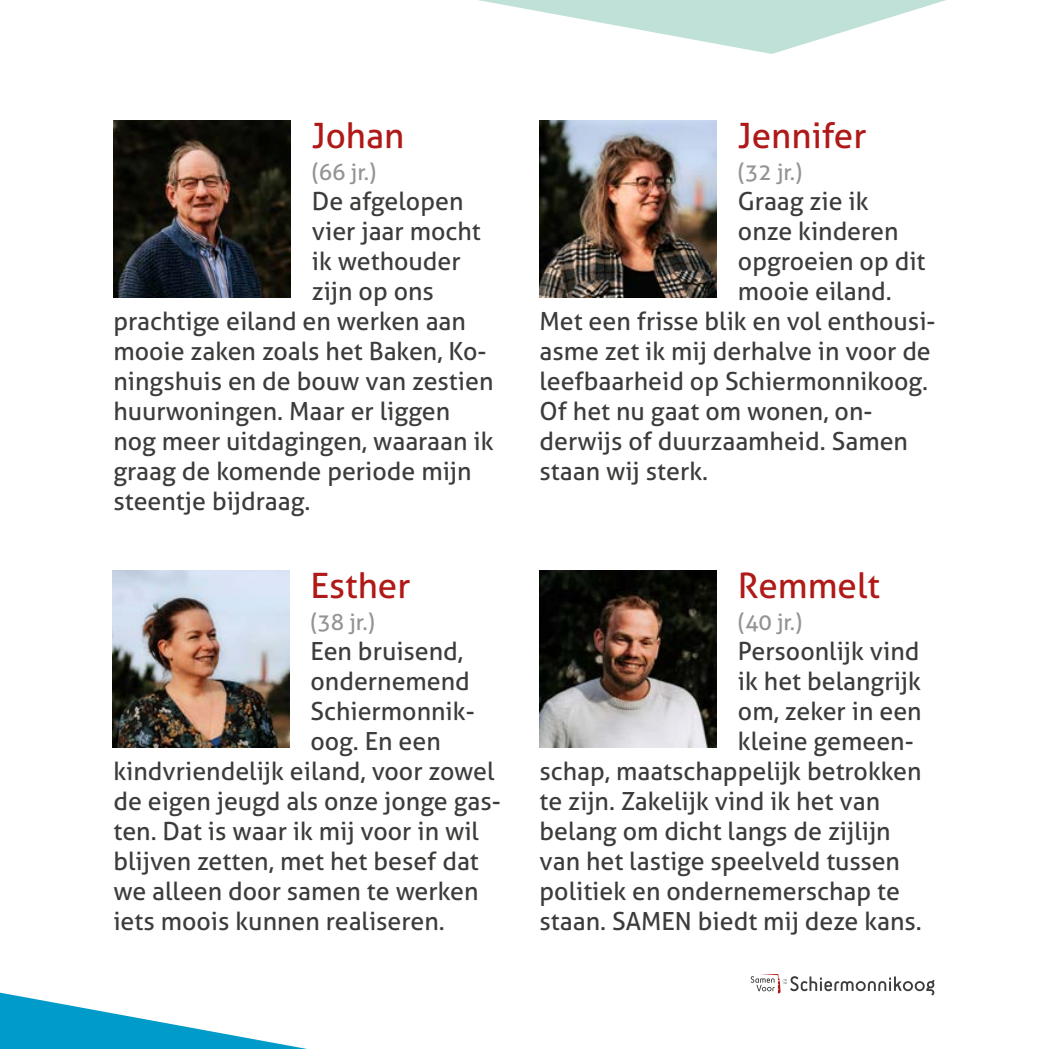
<style>
.page{position:relative;width:1049px;height:1049px;background:#fff}
.page>*{position:absolute;margin:0;border:0;box-sizing:border-box;transform-origin:0 0}
.t1{font:35px "Aller";color:#af1917}
.t2{font:25px "Aller";color:#3c3c3b}
.t3{font:22.5px "Aller";letter-spacing:-.005em;color:#949494}
</style>
<div class="page">
<svg style="left:751px;top:974px;width:183px;height:21px"></svg>
<img style="left:539px;top:120px;width:178px;height:178px">
<img style="left:112px;top:570px;width:177px;height:178px">
<img style="left:539px;top:570px;width:178px;height:178px">
<svg style="left:0;top:993px;width:307px;height:56px"></svg>
<svg style="left:478px;top:0;width:468px;height:54px"></svg>
<img style="left:113px;top:120px;width:178px;height:178px">
<h1 class="t1" style="left:312px;top:114px;width:94px">Johan</h1>
<p class="t3" style="left:312px;top:158px;width:66px">(66 jr.)</p>
<p class="t2" style="left:312px;top:186px;width:153px">De afgelopen</p>
<p class="t2" style="left:312px;top:216px;width:171px">vier jaar mocht</p>
<p class="t2" style="left:312px;top:246px;width:150px">ik wethouder</p>
<p class="t2" style="left:312px;top:276px;width:124px">zijn op ons</p>
<p class="t2" style="left:113px;top:306px;width:354px">prachtige eiland en werken aan</p>
<p class="t2" style="left:113px;top:336px;width:375px">mooie zaken zoals het Baken, Ko-</p>
<p class="t2" style="left:113px;top:366px;width:382px">ningshuis en de bouw van zestien</p>
<p class="t2" style="left:113px;top:396px;width:338px">huurwoningen. Maar er liggen</p>
<p class="t2" style="left:113px;top:426px;width:382px">nog meer uitdagingen, waaraan ik</p>
<p class="t2" style="left:113px;top:456px;width:360px">graag de komende periode mijn</p>
<p class="t2" style="left:113px;top:486px;width:198px">steentje bijdraag.</p>
<h1 class="t1" style="left:310px;top:564px;width:101px">Esther</h1>
<p class="t3" style="left:310px;top:608px;width:66px">(38 jr.)</p>
<p class="t2" style="left:310px;top:636px;width:154px">Een bruisend,</p>
<p class="t2" style="left:310px;top:666px;width:161px">ondernemend</p>
<p class="t2" style="left:310px;top:696px;width:166px">Schiermonnik-</p>
<p class="t2" style="left:310px;top:726px;width:132px">oog. En een</p>
<p class="t2" style="left:113px;top:756px;width:383px">kindvriendelijk eiland, voor zowel</p>
<p class="t2" style="left:113px;top:786px;width:389px">de eigen jeugd als onze jonge gas-</p>
<p class="t2" style="left:113px;top:816px;width:367px">ten. Dat is waar ik mij voor in wil</p>
<p class="t2" style="left:113px;top:846px;width:367px">blijven zetten, met het besef dat</p>
<p class="t2" style="left:113px;top:876px;width:367px">we alleen door samen te werken</p>
<p class="t2" style="left:113px;top:906px;width:333px">iets moois kunnen realiseren.</p>
<h1 class="t1" style="left:738px;top:114px;width:130px">Jennifer</h1>
<p class="t3" style="left:738px;top:158px;width:66px">(32 jr.)</p>
<p class="t2" style="left:738px;top:186px;width:132px">Graag zie ik</p>
<p class="t2" style="left:738px;top:216px;width:162px">onze kinderen</p>
<p class="t2" style="left:738px;top:246px;width:189px">opgroeien op dit</p>
<p class="t2" style="left:738px;top:276px;width:155px">mooie eiland.</p>
<p class="t2" style="left:539px;top:306px;width:398px">Met een frisse blik en vol enthousi-</p>
<p class="t2" style="left:539px;top:336px;width:393px">asme zet ik mij derhalve in voor de</p>
<p class="t2" style="left:539px;top:366px;width:390px">leefbaarheid op Schiermonnikoog.</p>
<p class="t2" style="left:539px;top:396px;width:334px">Of het nu gaat om wonen, on-</p>
<p class="t2" style="left:539px;top:426px;width:370px">derwijs of duurzaamheid. Samen</p>
<p class="t2" style="left:539px;top:456px;width:170px">staan wij sterk.</p>
<h1 class="t1" style="left:738px;top:564px;width:144px">Remmelt</h1>
<p class="t3" style="left:738px;top:608px;width:66px">(40 jr.)</p>
<p class="t2" style="left:738px;top:636px;width:183px">Persoonlijk vind</p>
<p class="t2" style="left:738px;top:666px;width:185px">ik het belangrijk</p>
<p class="t2" style="left:738px;top:696px;width:185px">om, zeker in een</p>
<p class="t2" style="left:738px;top:726px;width:177px">kleine gemeen-</p>
<p class="t2" style="left:539px;top:756px;width:383px">schap, maatschappelijk betrokken</p>
<p class="t2" style="left:539px;top:786px;width:342px">te zijn. Zakelijk vind ik het van</p>
<p class="t2" style="left:539px;top:816px;width:353px">belang om dicht langs de zijlijn</p>
<p class="t2" style="left:539px;top:846px;width:362px">van het lastige speelveld tussen</p>
<p class="t2" style="left:539px;top:876px;width:362px">politiek en ondernemerschap te</p>
<p class="t2" style="left:539px;top:906px;width:384px">staan. SAMEN biedt mij deze kans.</p>
</div>
